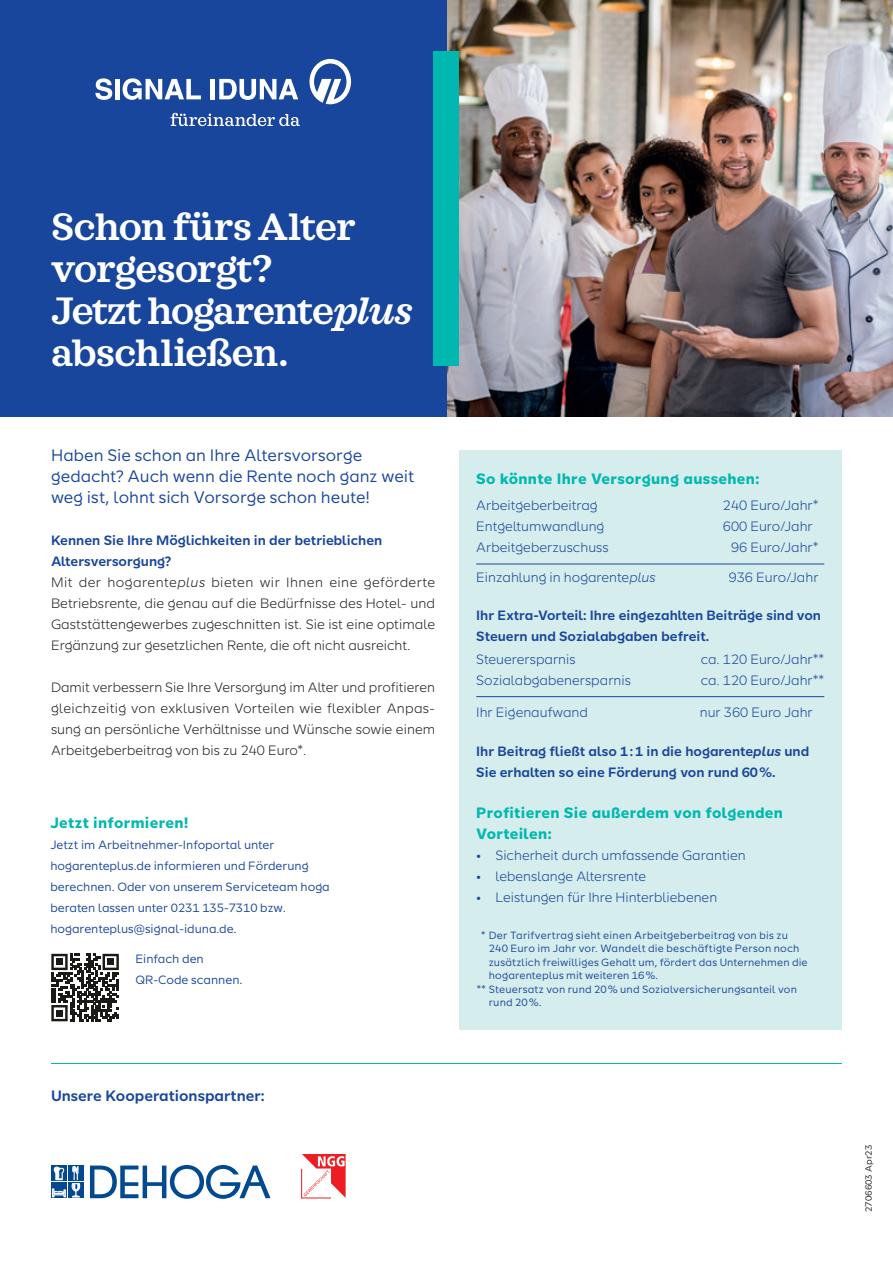
<style>
.page{position:relative;width:893px;height:1263px;background:#fff}
.page>*{position:absolute;margin:0;border:0;box-sizing:border-box;transform-origin:0 0}
.t1{font:600 39px/42px "SI Serif";letter-spacing:-.025em;color:#fff}
.t2{font:16.5px/21px "SI Sans";color:#18469d}
.t3{font:700 15px/21px "SI Sans";letter-spacing:.02em;color:#00b8af}
.t4{font:600 15px "SI Sans";color:#18469d}
.t5{font:300 13.5px/21px "SI Sans";letter-spacing:.005em;color:#231f20}
.t6{font:300 13.5px "SI Sans";color:#18469d}
.t7{font:600 13.5px/21px "SI Sans";color:#18469d}
.t8{font:12px/21px "SI Sans";color:#18469d}
.t9{font:10.5px "SI Sans";letter-spacing:.015em;color:#18469d}
.t10{font:9px "SI Sans";color:#231f20}
.s1{font-style:italic}
.s2{font-weight:600;color:#18469d}
</style>
<div class="page">
<img style="left:446px;top:0;width:447px;height:417px">
<div style="left:0;top:0;width:446px;height:417px;background:#18469d"></div>
<div style="left:434px;top:51px;width:25px;height:315px;background:#00b8af"></div>
<div style="left:459px;top:450px;width:383px;height:579px;background:#d5edec"></div>
<hr style="left:476px;top:564px;width:348px;height:1px;background:#18469d">
<hr style="left:476px;top:696px;width:348px;height:1px;background:#18469d">
<div style="left:51px;top:1165px;width:16px;height:16px;background:#014990"></div>
<div style="left:68px;top:1165px;width:16px;height:16px;background:#014990"></div>
<div style="left:51px;top:1182px;width:16px;height:16px;background:#014990"></div>
<svg style="left:52px;top:1188px;width:14px;height:9px"></svg>
<div style="left:68px;top:1182px;width:16px;height:16px;background:#014990"></div>
<svg style="left:53px;top:1166px;width:12px;height:15px"></svg>
<svg style="left:72px;top:1166px;width:9px;height:31px"></svg>
<svg style="left:90px;top:1165px;width:180px;height:34px"></svg>
<svg style="left:301px;top:1154px;width:45px;height:44px"></svg>
<svg style="left:51px;top:954px;width:68px;height:67px"></svg>
<div style="left:56px;top:958px;width:7px;height:7px;background:#1a1a17"></div>
<div style="left:107px;top:958px;width:7px;height:7px;background:#1a1a17"></div>
<div style="left:56px;top:1010px;width:7px;height:7px;background:#1a1a17"></div>
<hr style="left:51px;top:1063px;width:791px;height:1px;background:#00b8af">
<svg style="left:95px;top:78px;width:17px;height:22px"></svg>
<div style="left:115px;top:79px;width:5px;height:20px;background:#fff"></div>
<svg style="left:123px;top:78px;width:78px;height:22px"></svg>
<hr style="left:211px;top:79px;width:4px;height:20px;background:#fff">
<svg style="left:219px;top:79px;width:79px;height:21px"></svg>
<svg style="left:309px;top:59px;width:42px;height:45px"></svg>
<svg style="left:171px;top:113px;width:129px;height:13px"></svg>
<h1 class="t1" style="left:51px;top:206px;width:363px">Schon fürs Alter vorgesorgt?<br>Jetzt hogarente<span class="s1">plus </span>abschließen.</h1>
<p class="t2" style="left:51px;top:443px;width:365px">Haben Sie schon an Ihre Altersvorsorge gedacht? Auch wenn die Rente noch ganz weit weg ist, lohnt sich Vorsorge schon heute!</p>
<p class="t5" style="left:51px;top:528px;width:386px"><span class="s2">Kennen Sie Ihre Möglichkeiten in der betrieblichen Altersversorgung?<br></span>Mit der hogarente<span class="s1">plus</span> bieten wir Ihnen eine geförderte Betriebsrente, die genau auf die Bedürfnisse des Hotel- und Gaststättengewerbes zugeschnitten ist. Sie ist eine optimale Ergänzung zur gesetzlichen Rente, die oft nicht ausreicht.</p>
<p class="t5" style="left:51px;top:675px;width:386px;text-align:justify">Damit verbessern Sie Ihre Versorgung im Alter und profitieren gleichzeitig von exklusiven Vorteilen wie flexibler Anpas&shy;sung an persönliche Verhältnisse und Wünsche sowie einem Arbeitgeberbeitrag von bis zu 240 Euro*.</p>
<p class="t3" style="left:50px;top:811px;width:140px">Jetzt informieren!</p>
<p class="t8" style="left:50px;top:834px;width:281px">Jetzt im Arbeitnehmer-Infoportal unter hogarenteplus.de informieren und Förderung berechnen. Oder von unserem Serviceteam hoga beraten lassen unter 0231 135-7310 bzw. hogarenteplus@signal-iduna.de.</p>
<p class="t8" style="left:135px;top:947px;width:109px">Einfach den<br>QR-Code scannen.</p>
<p class="t4" style="left:51px;top:1085px;width:215px">Unsere Kooperationspartner:</p>
<p class="t3" style="left:476px;top:467px;width:284px">So könnte Ihre Versorgung aussehen:</p>
<p class="t6" style="left:476px;top:496px;width:123px">Arbeitgeberbeitrag</p>
<p class="t6" style="left:723px;top:496px;width:97px">240 Euro/Jahr*</p>
<p class="t6" style="left:476px;top:517px;width:130px">Entgeltumwandlung</p>
<p class="t6" style="left:723px;top:517px;width:91px">600 Euro/Jahr</p>
<p class="t6" style="left:476px;top:538px;width:134px">Arbeitgeberzuschuss</p>
<p class="t6" style="left:731px;top:538px;width:89px">96 Euro/Jahr*</p>
<p class="t6" style="left:476px;top:567px;width:181px">Einzahlung in hogarente<span class="s1">plus</span></p>
<p class="t6" style="left:729px;top:567px;width:91px">936 Euro/Jahr</p>
<p class="t7" style="left:476px;top:603px;width:346px">Ihr Extra-Vorteil: Ihre eingezahlten Beiträge sind von<br>Steuern und Sozialabgaben befreit.</p>
<p class="t6" style="left:476px;top:649px;width:101px">Steuerersparnis</p>
<p class="t6" style="left:701px;top:649px;width:125px">ca. 120 Euro/Jahr**</p>
<p class="t6" style="left:476px;top:670px;width:156px">Sozialabgabenersparnis</p>
<p class="t6" style="left:701px;top:670px;width:125px">ca. 120 Euro/Jahr**</p>
<p class="t6" style="left:476px;top:703px;width:113px">Ihr Eigenaufwand</p>
<p class="t6" style="left:700px;top:703px;width:115px">nur 360 Euro Jahr</p>
<p class="t7" style="left:476px;top:740px;width:334px">Ihr Beitrag fließt also 1:1 in die hogarente<span class="s1">plus</span> und<br>Sie erhalten so eine Förderung von rund 60%.</p>
<p class="t3" style="left:476px;top:801px;width:308px">Profitieren Sie außerdem von folgenden<br>Vorteilen:</p>
<p class="t6" style="left:476px;top:845px;width:271px">• Sicherheit durch umfassende Garantien</p>
<p class="t6" style="left:476px;top:866px;width:172px">• lebenslange Altersrente</p>
<p class="t6" style="left:476px;top:887px;width:243px">• Leistungen für Ihre Hinterbliebenen</p>
<p class="t9" style="left:481px;top:928px;width:308px">* Der Tarifvertrag sieht einen Arbeitgeberbeitrag von bis zu</p>
<p class="t9" style="left:489px;top:941px;width:312px">240 Euro im Jahr vor. Wandelt die beschäftigte Person noch</p>
<p class="t9" style="left:489px;top:955px;width:320px">zusätzlich freiwilliges Gehalt um, fördert das Unternehmen die</p>
<p class="t9" style="left:489px;top:968px;width:171px">hogarenteplus mit weiteren 16%.</p>
<p class="t9" style="left:477px;top:982px;width:322px">** Steuersatz von rund 20% und Sozialversicherungsanteil von</p>
<p class="t9" style="left:489px;top:995px;width:55px">rund 20%.</p>
<p class="t10" style="left:862px;top:1212px;width:68px;rotate:-90deg">2706603 Apr23</p>
</div>
